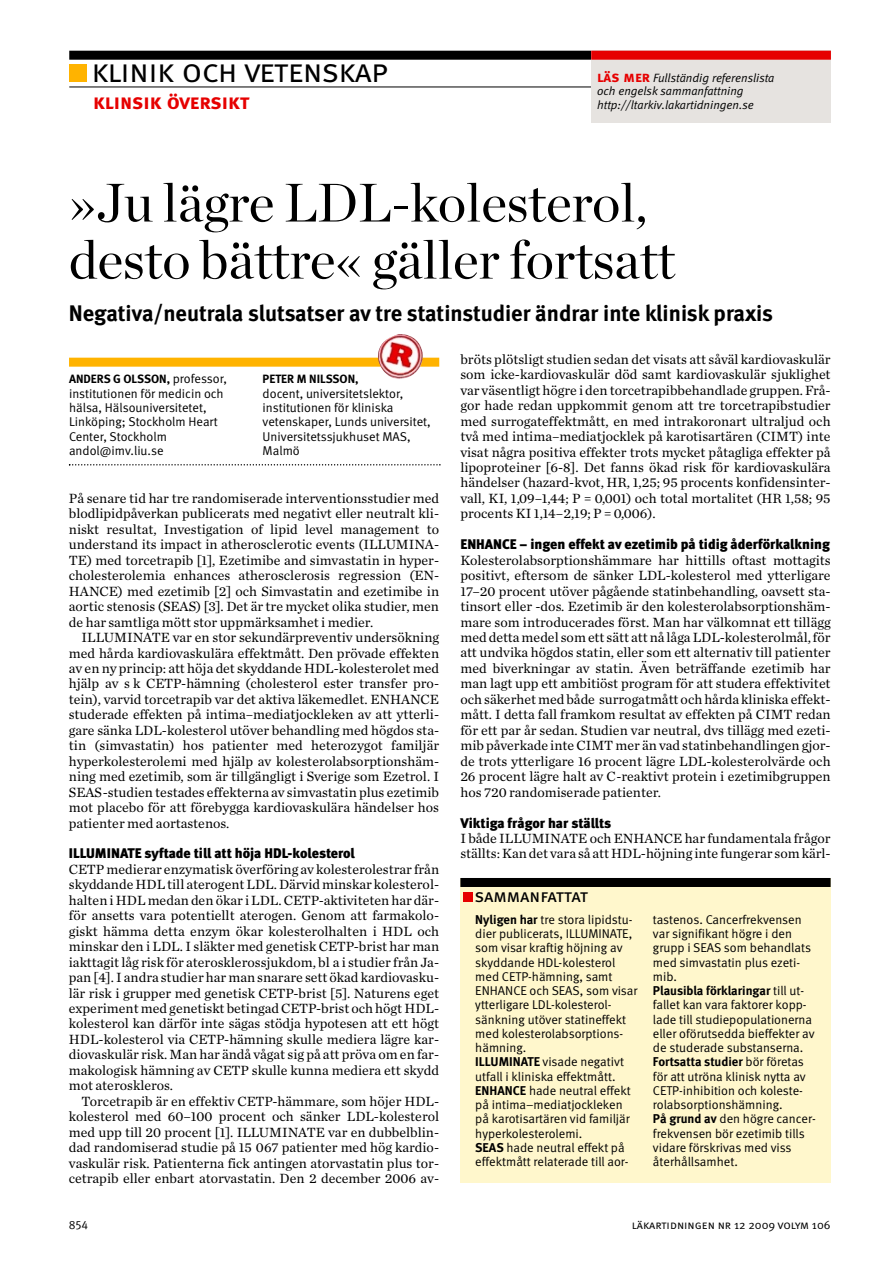
<style>
.page{position:relative;width:894px;height:1263px;background:#fff}
.page>*{position:absolute;margin:0;border:0;box-sizing:border-box;transform-origin:0 0}
.t1{font:54px/57px "Chronicle LT Display";color:#000}
.t2{font:33px "Meta LT Normal Small Caps";letter-spacing:-.015em;color:#000}
.t3{font:22.5px "Meta LT Bold";color:#000}
.t4{font:21px "Meta LT Bold Small Caps";color:#e60000}
.t5{font:18px "Meta LT Book Small Caps";letter-spacing:-.005em;color:#000}
.t6{font:13.95px/15.5px "Chronicle LT Text";color:#000;text-align:justify}
.t7{font:13.95px "Meta LT Black";color:#000}
.t8{font:12.75px/14.2px "Meta LT Normal";color:#000}
.t9{font:12.75px "Meta LT Bold";color:#000}
.t10{font:italic 12px/13.5px "Meta LT Normal";color:#000}
.t11{font:12px "Meta LT Bold";color:#000}
.t12{font:12px "Meta LT Normal Small Caps";color:#000}
.t13{font:12px "Meta LT Normal Utilities";color:#000}
.s1{font-family:"Meta LT Bold Small Caps";font-style:normal;font-size:15px;color:#e60000}
.s2{font-family:"Meta LT Normal";font-size:12.75px}
.s3{font-family:"Meta LT Bold"}
.s4{font-family:"Meta LT Normal"}
</style>
<div class="page">
<div style="left:69px;top:51px;width:761px;height:9px;background:#000"></div>
<hr style="left:69px;top:87px;width:761px;height:1px;background:#000">
<div style="left:69px;top:64px;width:18px;height:18px;background:#ffb300"></div>
<div style="left:69px;top:357px;width:370px;height:9px;background:#ffb300"></div>
<svg style="left:69px;top:464px;width:371px;height:1px"></svg>
<img style="left:377px;top:334px;width:46px;height:45px">
<div style="left:460px;top:894px;width:370px;height:288px;background:#fff7cc"></div>
<div style="left:460px;top:878px;width:370px;height:29px;background:#fff7cc"></div>
<div style="left:460px;top:878px;width:370px;height:9px;background:#000"></div>
<div style="left:463px;top:892px;width:10px;height:9px;background:#e60000"></div>
<div style="left:591px;top:51px;width:239px;height:72px;background:#e6e3e0"></div>
<div style="left:591px;top:51px;width:239px;height:9px;background:#e60000"></div>
<h2 class="t2" style="left:91px;top:52px;width:298px">klinik och vetenskap</h2>
<h3 class="t4" style="left:93px;top:90px;width:158px">klinsik översikt</h3>
<p class="t10" style="left:597px;top:72px;width:179px"><span class="s1">läs mer</span> Fullständig referenslista och engelsk sammanfattning http://ltarkiv.lakartidningen.se</p>
<h1 class="t1" style="left:69px;top:179px;width:607px">»Ju lägre LDL-kolesterol, desto bättre« gäller fortsatt</h1>
<h3 class="t3" style="left:69px;top:304px;width:705px">Negativa/neutrala slutsatser av tre statinstudier ändrar inte klinisk praxis</h3>
<p class="t11" style="left:69px;top:374px;width:159px">ANDERS G OLSSON, <span class="s2">professor,</span></p>
<p class="t8" style="left:69px;top:387px;width:156px">institutionen för medicin och hälsa, Hälsouniversitetet,<br>Linköping; Stockholm Heart<br>Center, Stockholm andol@imv.liu.se</p>
<p class="t11" style="left:262px;top:374px;width:97px">PETER M NILSSON,</p>
<p class="t8" style="left:262px;top:387px;width:169px">docent, universitetslektor, institutionen för kliniska vetenskaper, Lunds universitet,<br>Universitetssjukhuset MAS,<br>Malmö</p>
<p class="t6" style="left:69px;top:491px;width:371px">På senare tid har tre randomiserade interventionsstudier med blodlipidpåverkan publicerats med negativt eller neutralt kli&shy;niskt resultat, Investigation of lipid level management to understand its impact in atherosclerotic events (ILLUMINA-TE) med torcetrapib [1], Ezetimibe and simvastatin in hyper&shy;cholesterolemia enhances atherosclerosis regression (EN-HANCE) med ezetimib [2] och Simvastatin and ezetimibe in aortic stenosis (SEAS) [3]. Det är tre mycket olika studier, men de har samtliga mött stor uppmärksamhet i medier.</p>
<p class="t6" style="left:69px;top:631px;width:371px;text-indent:13px">ILLUMINATE var en stor sekundärpreventiv undersökning med hårda kardiovaskulära effektmått. Den prövade effekten av en ny princip: att höja det skyddande HDL-kolesterolet med hjälp av s k CETP-hämning (cholesterol ester transfer pro&shy;tein), varvid torcetrapib var det aktiva läkemedlet. ENHANCE stu de ra de effekten på intima–media tjock leken av att ytterli&shy;gare sänka LDL-kolesterol utöver behandling med högdos sta&shy;tin (simvastatin) hos patienter med heterozygot familjär hyperkol es te rol emi med hjälp av kolesterolabsorptionshäm&shy;ning med ezetimib, som är tillgängligt i Sverige som Ezetrol. I SEAS-studien testades effekterna av simvastatin plus ezetimib mot placebo för att förebygga kardiovaskulära händelser hos patienter med aortastenos.</p>
<p class="t7" style="left:69px;top:848px;width:287px">ILLUMINATE syftade till att höja HDL-kolesterol</p>
<p class="t6" style="left:69px;top:862px;width:371px">CETP medierar enzymatisk överföring av kolesterolestrar från skyddande HDL till aterogent LDL. Därvid minskar kolesterol&shy;halten i HDL medan den ökar i LDL. CETP-aktiviteten har där&shy;för ansetts vara potentiellt aterogen. Genom att farmakolo&shy;giskt hämma detta enzym ökar kolesterolhalten i HDL och minskar den i LDL. I släkter med genetisk CETP-brist har man iakttagit låg risk för aterosklerossjukdom, bl a i studier från Ja&shy;pan [4]. I andra studier har man snarare sett ökad kardiovasku&shy;lär risk i grupper med genetisk CETP-brist [5]. Naturens eget experiment med genetiskt betingad CETP-brist och högt HDL&shy;kolesterol kan därför inte sägas stödja hypotesen att ett högt HDL-kolesterol via CETP-hämning skulle mediera lägre kar&shy;diovaskulär risk. Man har ändå vågat sig på att pröva om en far&shy;makologisk hämning av CETP skulle kunna mediera ett skydd mot ateroskleros.</p>
<p class="t6" style="left:69px;top:1094px;width:371px;text-indent:13px">Torcetrapib är en effektiv CETP-hämmare, som höjer HDL&shy;kolesterol med 60–100 procent och sänker LDL-kolesterol med upp till 20 procent [1]. ILLUMINATE var en dubbelblin&shy;dad randomiserad studie på 15 067 patienter med hög kardio&shy;vaskulär risk. Patienterna fick antingen atorvastatin plus tor&shy;cetrapib eller enbart atorvastatin. Den 2 december 2006 av-</p>
<p class="t6" style="left:460px;top:352px;width:371px">bröts plötsligt studien sedan det visats att såväl kardiovaskulär som icke-kardiovaskulär död samt kardiovaskulär sjuklighet var väsentligt hög re i den torcetrapibbehandlade gruppen. Frå&shy;gor hade redan uppkommit genom att tre torcetrapibstudier med surrogateffektmått, en med intrakoronart ultraljud och två med intima–mediatjocklek på karotisartären (CIMT) inte visat några positiva effekter trots mycket påtagliga effekter på lipoproteiner [6-8]. Det fanns ökad risk för kardiovaskulära händelser (hazard-kvot, HR, 1,25; 95 procents konfidensinter&shy;vall, KI, 1,09–1,44; P = 0,001) och total mortalitet (HR 1,58; 95 procents KI 1,14–2,19; P = 0,006).</p>
<p class="t7" style="left:460px;top:539px;width:371px">ENHANCE – ingen effekt av ezetimib på tidig åderförkalkning</p>
<p class="t6" style="left:460px;top:553px;width:371px">Kolesterolabsorptionshämmare har hittills oftast mottagits positivt, eftersom de sänker LDL-kolesterol med ytterligare 17–20 procent utöver pågående statinbehandling, oavsett sta - tinsort eller -dos. Ezetimib är den kolesterolabsorptionshäm&shy;mare som introducerades först. Man har välkomnat ett tillägg med detta medel som ett sätt att nå låga LDL-kolesterolmål, för att undvika högdos statin, eller som ett alternativ till patienter med biverkningar av statin. Även beträffande ezetimib har man lagt upp ett ambitiöst program för att studera effektivitet och säkerhet med både surrogatmått och hårda kliniska effekt&shy;mått. I detta fall framkom resultat av effekten på CIMT redan för ett par år sedan. Studien var neutral, dvs tillägg med ezeti&shy;mib påverkade inte CIMT mer än vad statinbehandlingen gjor&shy;de trots ytterligare 16 procent lägre LDL-kolesterolvärde och 26 procent lägre halt av C-reaktivt protein i ezetimibgruppen hos 720 randomiserade patienter.</p>
<p class="t7" style="left:460px;top:817px;width:152px">Viktiga frågor har ställts</p>
<p class="t6" style="left:460px;top:831px;width:371px">I både ILLUMINATE och ENHANCE har fundamentala frågor ställts: Kan det vara så att HDL-höjning inte fungerar som kärl-</p>
<p class="t5" style="left:474px;top:885px;width:115px">sammanfattat</p>
<p class="t8" style="left:475px;top:913px;width:164px"><span class="s3">Nyligen har</span> tre stora lipidstu&shy;dier publicerats, ILLUMINATE, som visar kraftig höjning av skyddande HDL-kolesterol med CETP-hämning, samt<br>ENHANCE och SEAS, som visar ytterligare LDL-kolesterol - sänkning utöver sta tineffekt med kolesterolabsorptions&shy;hämning.<br><span class="s3">ILLUMINATE</span> visade negativt utfall i kliniska effektmått.<br><span class="s3">ENHANCE</span> hade neutral effekt på intima–mediatjockleken på karotisartären vid familjär hyperkolesterolemi.<br><span class="s3">SEAS</span> hade neutral effekt på effektmått relaterade till aor-</p>
<p class="t8" style="left:652px;top:913px;width:159px">tastenos. Cancerfrekvensen var signifikant högre i den grupp i SEAS som behandlats med simvastatin plus ezeti&shy;mib.</p>
<p class="t9" style="left:652px;top:985px;width:153px">Plausibla förklaringar <span class="s4">till ut-</span></p>
<p class="t8" style="left:652px;top:998px;width:163px">fallet kan vara faktorer kopp&shy;lade till studiepopulationerna eller oförutsedda bieffekter av de studerade substanserna.</p>
<p class="t9" style="left:652px;top:1056px;width:152px">Fortsatta studier <span class="s4">bör företas</span></p>
<p class="t8" style="left:652px;top:1069px;width:164px">för att utröna klinisk nytta av<br>CETP-inhibition och koleste - rol absorptionshämning.<br><span class="s3">På grund av</span> den högre cancer&shy;frekvensen bör ezetimib tills vidare förskrivas med viss återhållsamhet.</p>
<p class="t13" style="left:69px;top:1218px;width:21px">854</p>
<p class="t12" style="left:631px;top:1218px;width:200px">läkartidningen nr 12 2009 volym 106</p>
</div>
